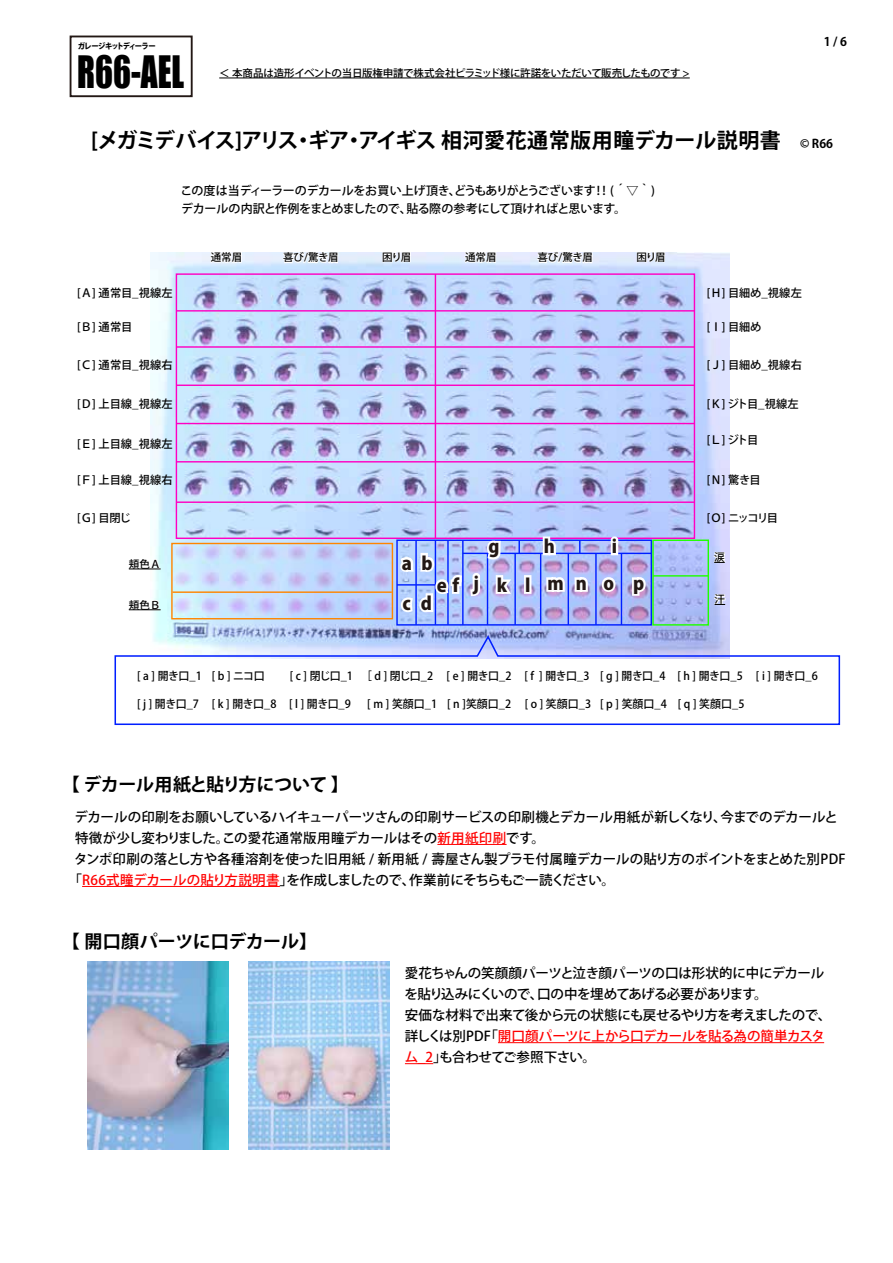
<style>
.page{position:relative;width:893px;height:1263px;background:#fff}
.page>*{position:absolute;margin:0;border:0;box-sizing:border-box;transform-origin:0 0}
.t1{font:41.1px "Impact";color:#000;scale:.81 1}
.t2{font:700 21px "Koz Go Pr 6 N";letter-spacing:-.015em;color:#000}
.t3{font:700 18px "Koz Go Pr 6 N";letter-spacing:-.02em;color:#000}
.t4{font:800 18px/36.5px "Koz Go Pr 6 N";letter-spacing:.965em;color:#231815}
.t5{font:500 13.5px/21px "Koz Go Pr 6 N";letter-spacing:-.02em;color:#000}
.t6{font:500 13.5px "Koz Go Pr 6 N";letter-spacing:.005em;color:#000}
.t7{font:500 12px/18px "Koz Go Pr 6 N";letter-spacing:-.035em;color:#000}
.t8{font:700 12px "Koz Go Pr 6 N";color:#000}
.t9{font:500 11.25px "Koz Go Pr 6 N";letter-spacing:-.01em;color:#000}
.t10{font:500 11.25px "Koz Go Pr 6 N";letter-spacing:-.05em;color:#000;scale:.96 1}
.t11{font:500 11.25px "Koz Go Pr 6 N";letter-spacing:.01em;color:#000;scale:.96 1}
.t12{font:500 11.25px "Koz Go Pr 6 N";letter-spacing:-.04em;color:#000;scale:.96 1}
.t13{font:500 11.25px "Koz Go Pr 6 N";letter-spacing:-.01em;color:#000;scale:.96 1}
.t14{font:500 10.5px "Koz Go Pr 6 N";letter-spacing:-.03em;color:#000}
.t15{font:800 7.95px "Koz Go Pr 6 N";letter-spacing:-.13em;color:#000;scale:.93 1}
.s1{font-size:12px}
.s2{color:#f00}
</style>
<div class="page">
<img style="left:87px;top:962px;width:141px;height:188px">
<img style="left:248px;top:961px;width:141px;height:188px">
<img style="left:150px;top:253px;width:580px;height:381px">
<hr style="left:498px;top:1042px;width:326px;height:1px;background:#f00">
<svg style="left:405px;top:1063px;width:28px;height:1px"></svg>
<hr style="left:437px;top:844px;width:70px;height:1px;background:#f00">
<hr style="left:82px;top:886px;width:198px;height:1px;background:#f00">
<div style="left:176px;top:273px;width:519px;height:266px;border:1px solid #ff00c3"></div>
<hr style="left:435px;top:274px;width:1px;height:264px;background:#ff00c3">
<hr style="left:176px;top:310px;width:518px;height:2px;background:#ff00c3">
<hr style="left:176px;top:346px;width:518px;height:2px;background:#ff00c3">
<hr style="left:176px;top:385px;width:518px;height:1px;background:#ff00c3">
<hr style="left:176px;top:423px;width:518px;height:1px;background:#ff00c3">
<hr style="left:176px;top:461px;width:518px;height:1px;background:#ff00c3">
<hr style="left:176px;top:501px;width:518px;height:2px;background:#ff00c3">
<div style="left:171px;top:543px;width:222px;height:76px;border:1px solid #ff8500"></div>
<hr style="left:173px;top:591px;width:219px;height:2px;background:#ff8500">
<div style="left:396px;top:539px;width:256px;height:87px;border:1px solid #001fff"></div>
<hr style="left:435px;top:540px;width:1px;height:85px;background:#001fff">
<hr style="left:415px;top:540px;width:2px;height:85px;background:#001fff">
<hr style="left:447px;top:540px;width:2px;height:85px;background:#001fff">
<hr style="left:462px;top:540px;width:2px;height:85px;background:#001fff">
<hr style="left:397px;top:584px;width:38px;height:2px;background:#001fff">
<hr style="left:463px;top:553px;width:188px;height:1px;background:#001fff">
<hr style="left:487px;top:553px;width:1px;height:72px;background:#001fff">
<hr style="left:514px;top:553px;width:2px;height:72px;background:#001fff">
<hr style="left:540px;top:553px;width:1px;height:72px;background:#001fff">
<hr style="left:568px;top:553px;width:1px;height:72px;background:#001fff">
<hr style="left:595px;top:553px;width:2px;height:72px;background:#001fff">
<hr style="left:621px;top:553px;width:1px;height:72px;background:#001fff">
<svg style="left:579px;top:540px;width:1px;height:13px"></svg>
<div style="left:652px;top:539px;width:57px;height:87px;border:1px solid #20ff00"></div>
<hr style="left:653px;top:575px;width:55px;height:2px;background:#20ff00">
<svg style="left:114px;top:634px;width:727px;height:91px"></svg>
<svg style="left:209px;top:252px;width:34px;height:12px"></svg>
<svg style="left:282px;top:252px;width:57px;height:13px"></svg>
<svg style="left:382px;top:252px;width:30px;height:12px"></svg>
<svg style="left:463px;top:252px;width:34px;height:12px"></svg>
<svg style="left:536px;top:252px;width:57px;height:13px"></svg>
<svg style="left:636px;top:252px;width:30px;height:12px"></svg>
<svg style="left:541px;top:534px;width:17px;height:23px"></svg>
<div style="left:611px;top:536px;width:7px;height:8px;border:4px solid #fff;border-radius:50%"></div>
<svg style="left:398px;top:501px;width:122px;height:116px"></svg>
<svg style="left:544px;top:575px;width:46px;height:81px"></svg>
<svg style="left:600px;top:575px;width:18px;height:19px"></svg>
<svg style="left:630px;top:574px;width:18px;height:24px"></svg>
<svg style="left:128px;top:550px;width:33px;height:22px"></svg>
<hr style="left:129px;top:569px;width:32px;height:1px;background:#000">
<svg style="left:128px;top:598px;width:33px;height:15px"></svg>
<hr style="left:129px;top:609px;width:32px;height:1px;background:#000">
<svg style="left:712px;top:551px;width:15px;height:14px"></svg>
<svg style="left:713px;top:593px;width:13px;height:13px"></svg>
<hr style="left:219px;top:78px;width:471px;height:1px;background:#000">
<div style="left:70px;top:36px;width:123px;height:61px;border:2px solid #231815"></div>
<p class="t15" style="left:78px;top:41px;width:85px">ガレージキットディーラー</p>
<p class="t8" style="left:824px;top:35px;width:25px">1 / 6</p>
<h1 class="t1" style="left:77px;top:40px;width:134px">R66-AEL</h1>
<p class="t14" style="left:219px;top:67px;width:472px">＜ 本商品は造形イベントの当日版権申請で株式会社ピラミッド様に許諾をいただいて販売したものです &gt;</p>
<h2 class="t2" style="left:91px;top:129px;width:743px">[メガミデバイス]アリス・ギア・アイギス 相河愛花通常版用瞳デカール説明書 <span class="s1">© R66</span></h2>
<p class="t7" style="left:181px;top:181px;width:476px">この度は当ディーラーのデカールをお買い上げ頂き、どうもありがとうございます！！ (´▽｀)デカールの内訳と作例をまとめましたので、貼る際の参考にして頂ければと思います。　</p>
<p class="t9" style="left:77px;top:287px;width:97px">[Ａ] 通常目_視線左</p>
<p class="t9" style="left:77px;top:321px;width:57px">[Ｂ] 通常目</p>
<p class="t9" style="left:77px;top:359px;width:97px">[Ｃ] 通常目_視線右</p>
<p class="t9" style="left:77px;top:397px;width:97px">[Ｄ] 上目線_視線左</p>
<p class="t9" style="left:77px;top:437px;width:97px">[Ｅ] 上目線_視線左</p>
<p class="t9" style="left:77px;top:474px;width:97px">[Ｆ] 上目線_視線右</p>
<p class="t9" style="left:77px;top:512px;width:55px">[Ｇ] 目閉じ</p>
<p class="t14" style="left:129px;top:558px;width:33px">頬色Ａ</p>
<p class="t14" style="left:129px;top:599px;width:33px">頬色Ｂ</p>
<p class="t14" style="left:211px;top:251px;width:33px">通常眉</p>
<p class="t14" style="left:283px;top:252px;width:57px">喜び/驚き眉</p>
<p class="t14" style="left:382px;top:251px;width:30px">困り眉</p>
<p class="t14" style="left:465px;top:251px;width:33px">通常眉</p>
<p class="t14" style="left:537px;top:252px;width:57px">喜び/驚き眉</p>
<p class="t14" style="left:637px;top:251px;width:30px">困り眉</p>
<h3 class="t4" style="left:402px;top:545px;width:32px">a b</h3>
<h3 class="t4" style="left:402px;top:585px;width:31px">c d</h3>
<h3 class="t4" style="left:437px;top:567px;width:24px">e f</h3>
<h3 class="t4" style="left:473px;top:529px;width:172px;text-indent:138px">i jklmnop</h3>
<h3 class="t4" style="left:488px;top:529px;width:12px">g</h3>
<h3 class="t4" style="left:544px;top:529px;width:13px">h</h3>
<p class="t9" style="left:707px;top:287px;width:97px">[Ｈ] 目細め_視線左</p>
<p class="t9" style="left:707px;top:321px;width:56px">[Ｉ] 目細め</p>
<p class="t9" style="left:707px;top:359px;width:119px">[Ｊ] 目細め_視線右　　</p>
<p class="t9" style="left:707px;top:397px;width:93px">[Ｋ] ジト目_視線左</p>
<p class="t9" style="left:707px;top:433px;width:53px">[Ｌ] ジト目</p>
<p class="t9" style="left:707px;top:474px;width:56px">[Ｎ] 驚き目</p>
<p class="t9" style="left:707px;top:512px;width:73px">[Ｏ] ニッコリ目</p>
<p class="t14" style="left:714px;top:552px;width:12px">涙</p>
<p class="t14" style="left:715px;top:594px;width:12px">汗</p>
<p class="t13" style="left:137px;top:670px;width:146px">[ a ] 開き口_1 [ b ] ニコ口　</p>
<p class="t10" style="left:290px;top:670px;width:552px">[ c ] 閉じ口_1 ［ d ] 閉じ口_2 [ e ] 開き口_2 [ f ] 開き口_3 [ g ] 開き口_4 [ h ] 開き口_5 [ i ] 開き口_6</p>
<p class="t12" style="left:137px;top:698px;width:224px">[ j ] 開き口_7 [ k ] 開き口_8 [ l ] 開き口_9</p>
<p class="t11" style="left:367px;top:698px;width:394px">[ m ] 笑顔口_1 [ n ]笑顔口_2 [ o ] 笑顔口_3 [ p ] 笑顔口_4 [ q ] 笑顔口_5</p>
<h3 class="t3" style="left:62px;top:774px;width:289px">【 デカール用紙と貼り方について 】</h3>
<p class="t5" style="left:74px;top:807px;width:765px">デカールの印刷をお願いしているハイキューパーツさんの印刷サービスの印刷機とデカール用紙が新しくなり、今までのデカールと</p>
<p class="t6" style="left:75px;top:830px;width:471px">特徴が少し変わりました。この愛花通常版用瞳デカールはその<span class="s2">新用紙印刷</span>です。</p>
<p class="t5" style="left:74px;top:849px;width:773px">タンポ印刷の落とし方や各種溶剤を使った旧用紙 / 新用紙 / 壽屋さん製プラモ付属瞳デカールの貼り方のポイントをまとめた別PDF</p>
<p class="t5" style="left:69px;top:870px;width:548px">「<span class="s2">R66式瞳デカールの貼り方説明書</span>」を作成しましたので、作業前にそちらもご一読ください。</p>
<h3 class="t3" style="left:62px;top:931px;width:257px">【 開口顔パーツに口デカール】</h3>
<p class="t5" style="left:404px;top:963px;width:428px">愛花ちゃんの笑顔顔パーツと泣き顔パーツの口は形状的に中にデカールを貼り込みにくいので、口の中を埋めてあげる必要があります。<br>安価な材料で出来て後から元の状態にも戻せるやり方を考えましたので、詳しくは別PDF「<span class="s2">開口顔パーツに上から口デカールを貼る為の簡単カスタム_2</span>」も合わせてご参照下さい。</p>
</div>
